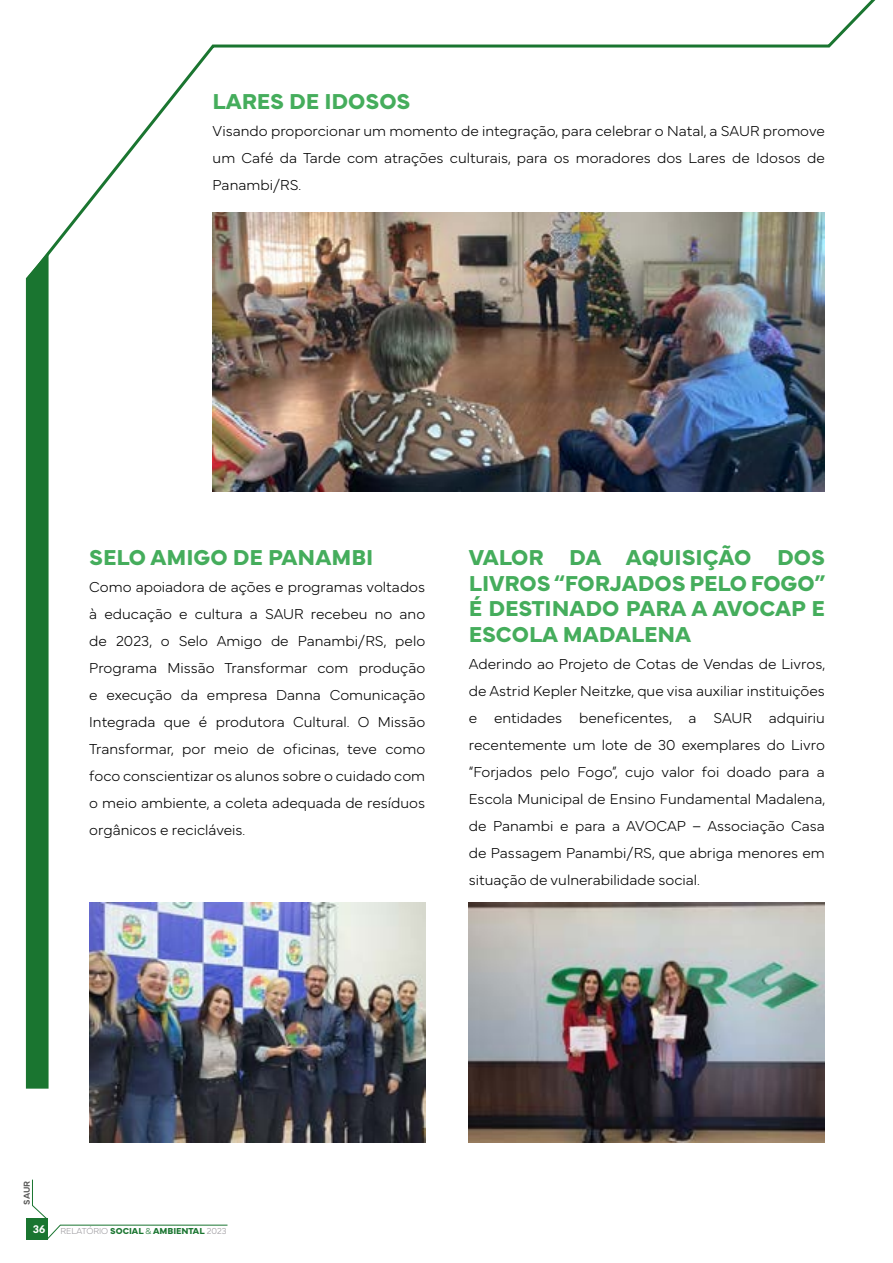
<style>
.page{position:relative;width:893px;height:1263px;background:#fff}
.page>*{position:absolute;margin:0;border:0;box-sizing:border-box;transform-origin:0 0}
.t1{font:700 22.5px/25.5px "Mundial";color:#45ad5c;text-align:justify}
.t2{font:100 15px/27px "Mundial";color:#000;text-align:justify}
.t3{font:900 10.5px "Lato";color:#fff}
.t4{font:700 9px "Mundial";color:#1a7530}
.t5{font:600 9px "Mundial";color:#575756}
.s1{font-weight:100;color:#98969b}
.s2{font-weight:100}
</style>
<div class="page">
<svg style="left:25px;top:0;width:851px;height:281px"></svg>
<div style="left:26px;top:252px;width:23px;height:837px;background:#1a7530"></div>
<img style="left:89px;top:902px;width:336px;height:240px">
<img style="left:469px;top:902px;width:356px;height:240px">
<img style="left:213px;top:212px;width:612px;height:279px">
<div style="left:26px;top:1218px;width:21px;height:22px;background:#1a7530"></div>
<svg style="left:32px;top:1179px;width:196px;height:61px"></svg>
<h1 class="t1" style="left:213px;top:87px;width:199px">LARES DE IDOSOS</h1>
<p class="t2" style="left:213px;top:116px;width:614px">Visando proporcionar um momento de integração, para celebrar o Natal, a SAUR promove um Café da Tarde com atrações culturais, para os moradores dos Lares de Idosos de Panambi/RS.</p>
<h1 class="t1" style="left:89px;top:543px;width:286px">SELO AMIGO DE PANAMBI</h1>
<p class="t2" style="left:89px;top:572px;width:337px">Como apoiadora de ações e programas voltados à educação e cultura a SAUR recebeu no ano de 2023, o Selo Amigo de Panambi/RS, pelo Programa Missão Transformar com produção e execução da empresa Danna Comunicação Integrada que é produtora Cultural. O Missão Transformar, por meio de oficinas, teve como foco conscientizar os alunos sobre o cuidado com o meio ambiente, a coleta adequada de resíduos orgânicos e recicláveis.</p>
<h1 class="t1" style="left:469px;top:543px;width:358px">VALOR DA AQUISIÇÃO DOS LIVROS “FORJADOS PELO FOGO” É DESTINADO PARA A AVOCAP E ESCOLA MADALENA</h1>
<p class="t2" style="left:469px;top:649px;width:358px">Aderindo ao Projeto de Cotas de Vendas de Livros, de Astrid Kepler Neitzke, que visa auxiliar instituições e entidades beneficentes, a SAUR adquiriu recentemente um lote de 30 exemplares do Livro “Forjados pelo Fogo”, cujo valor foi doado para a Escola Municipal de Ensino Fundamental Madalena, de Panambi e para a AVOCAP – Associação Casa de Passagem Panambi/RS, que abriga menores em situação de vulnerabilidade social.</p>
<p class="t5" style="left:20px;top:1205px;width:25px;rotate:-90deg">SAUR</p>
<p class="t3" style="left:33px;top:1223px;width:14px">36</p>
<p class="t4" style="left:60px;top:1224px;width:168px"><span class="s1">RELATÓRIO</span> SOCIAL <span class="s2">&amp;</span> AMBIENTAL <span class="s1">2023</span></p>
</div>
